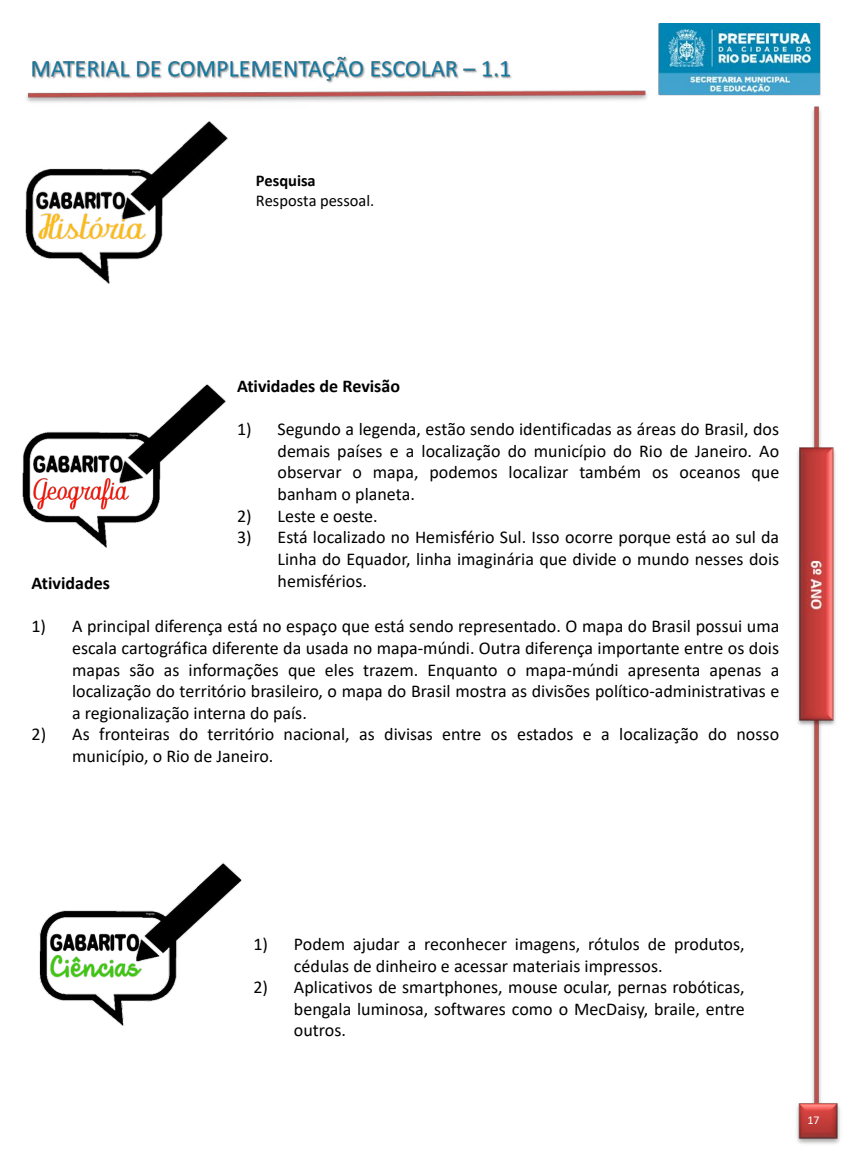
<style>
.page{position:relative;width:859px;height:1170px;background:#fff}
.page>*{position:absolute;margin:0;border:0;box-sizing:border-box;transform-origin:0 0}
.t1{font:18px/21.6px "Calibri";color:#000;text-align:justify}
.t2{font:700 18px "Calibri";color:#000}
.t3{font:16.5px "Calibri";color:#000}
.t4{font:700 16.5px "Calibri";color:#000}
.t5{font:12px "Calibri";color:#fff}
</style>
<div class="page">
<img style="left:26px;top:23px;width:814px;height:1121px">
<img style="left:25px;top:106px;width:204px;height:177px">
<img style="left:22px;top:370px;width:204px;height:177px">
<img style="left:37px;top:848px;width:206px;height:177px">
<p class="t4" style="left:256px;top:169px;width:62px">Pesquisa</p>
<p class="t3" style="left:256px;top:189px;width:120px">Resposta pessoal.</p>
<p class="t2" style="left:237px;top:373px;width:165px">Atividades de Revisão</p>
<p class="t1" style="left:278px;top:418px;width:503px;text-indent:-41px">1) Segundo a legenda, estão sendo identificadas as áreas do Brasil, dos demais países e a localização do município do Rio de Janeiro. Ao observar o mapa, podemos localizar também os oceanos que banham o planeta.</p>
<p class="t1" style="left:237px;top:504px;width:142px">2) Leste e oeste.</p>
<p class="t1" style="left:237px;top:526px;width:544px;text-align:right">3) Está localizado no Hemisfério Sul. Isso ocorre porque está ao sul da<br>Linha do Equador, linha imaginária que divide o mundo nesses dois</p>
<p class="t2" style="left:32px;top:570px;width:80px">Atividades</p>
<p class="t1" style="left:278px;top:569px;width:91px">hemisférios.</p>
<p class="t1" style="left:72px;top:615px;width:709px;text-indent:-41px">1) A principal diferença está no espaço que está sendo representado. O mapa do Brasil possui uma escala cartográfica diferente da usada no mapa-múndi. Outra diferença importante entre os dois mapas são as informações que eles trazem. Enquanto o mapa-múndi apresenta apenas a localização do território brasileiro, o mapa do Brasil mostra as divisões político-administrativas e a regionalização interna do país.</p>
<p class="t1" style="left:72px;top:723px;width:708px;text-indent:-41px">2) As fronteiras do território nacional, as divisas entre os estados e a localização do nosso município, o Rio de Janeiro.</p>
<p class="t1" style="left:294px;top:932px;width:452px;text-indent:-41px">1) Podem ajudar a reconhecer imagens, rótulos de produtos, cédulas de dinheiro e acessar materiais impressos.</p>
<p class="t1" style="left:294px;top:975px;width:452px;text-indent:-41px">2) Aplicativos de smartphones, mouse ocular, pernas robóticas, bengala luminosa, softwares como o MecDaisy, braile, entre outros.</p>
<p class="t5" style="left:807px;top:1111px;width:14px">17</p>
</div>
